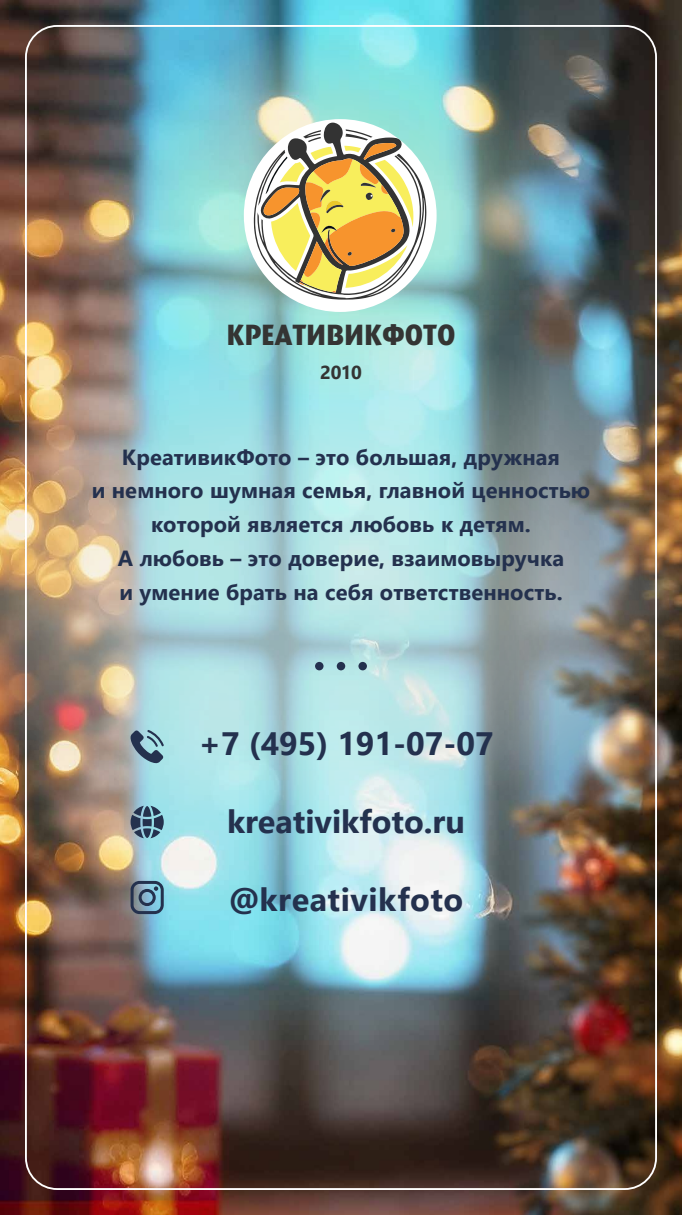
<style>
.page{position:relative;width:682px;height:1215px;background:#fff}
.page>*{position:absolute;margin:0;border:0;box-sizing:border-box;transform-origin:0 0}
.t1{font:700 32.38px "Segoe UI";color:#24314e}
.t2{font:29.81px "Denda New Black Cond C";letter-spacing:.02em;color:#343433}
.t3{font:700 21.88px/33.8px "Segoe UI";color:#24314e;text-align:center}
.t4{font:700 18.75px "Segoe UI";color:#343433}
</style>
<div class="page">
<img style="left:0;top:0;width:682px;height:1214px">
<img style="left:0;top:323px;width:682px;height:82px">
<img style="left:0;top:405px;width:682px;height:499px">
<svg style="left:109px;top:25px;width:441px;height:380px;background:#85b3b4"></svg>
<img style="left:120px;top:21px;width:441px;height:380px;border-radius:50%">
<svg style="left:130px;top:729px;width:34px;height:34px"></svg>
<svg style="left:131px;top:805px;width:33px;height:33px"></svg>
<svg style="left:131px;top:880px;width:33px;height:34px"></svg>
<div style="left:315px;top:662px;width:8px;height:8px;background:#24314e;border-radius:50%"></div>
<div style="left:337px;top:662px;width:8px;height:8px;background:#24314e;border-radius:50%"></div>
<div style="left:358px;top:662px;width:9px;height:8px;background:#24314e;border-radius:50%"></div>
<div style="left:244px;top:119px;width:193px;height:193px;background:#fff;border-radius:50%"></div>
<svg style="left:254px;top:123px;width:172px;height:176px"></svg>
<h2 class="t2" style="left:227px;top:319px;width:230px">КРЕАТИВИКФОТО</h2>
<p class="t4" style="left:320px;top:354px;width:43px">2010</p>
<p class="t3" style="left:92px;top:438px;width:500px">КреативикФото – это большая, дружная<br>и немного шумная семья, главной ценностью которой является любовь к детям.<br>А любовь – это доверие, взаимовыручка<br>и умение брать на себя ответственность.</p>
<h1 class="t1" style="left:198px;top:712px;width:297px">+7 )495( 191-07-07</h1>
<h1 class="t1" style="left:227px;top:790px;width:240px">kreativikfoto.ru</h1>
<h1 class="t1" style="left:229px;top:869px;width:236px">@kreativikfoto</h1>
</div>
